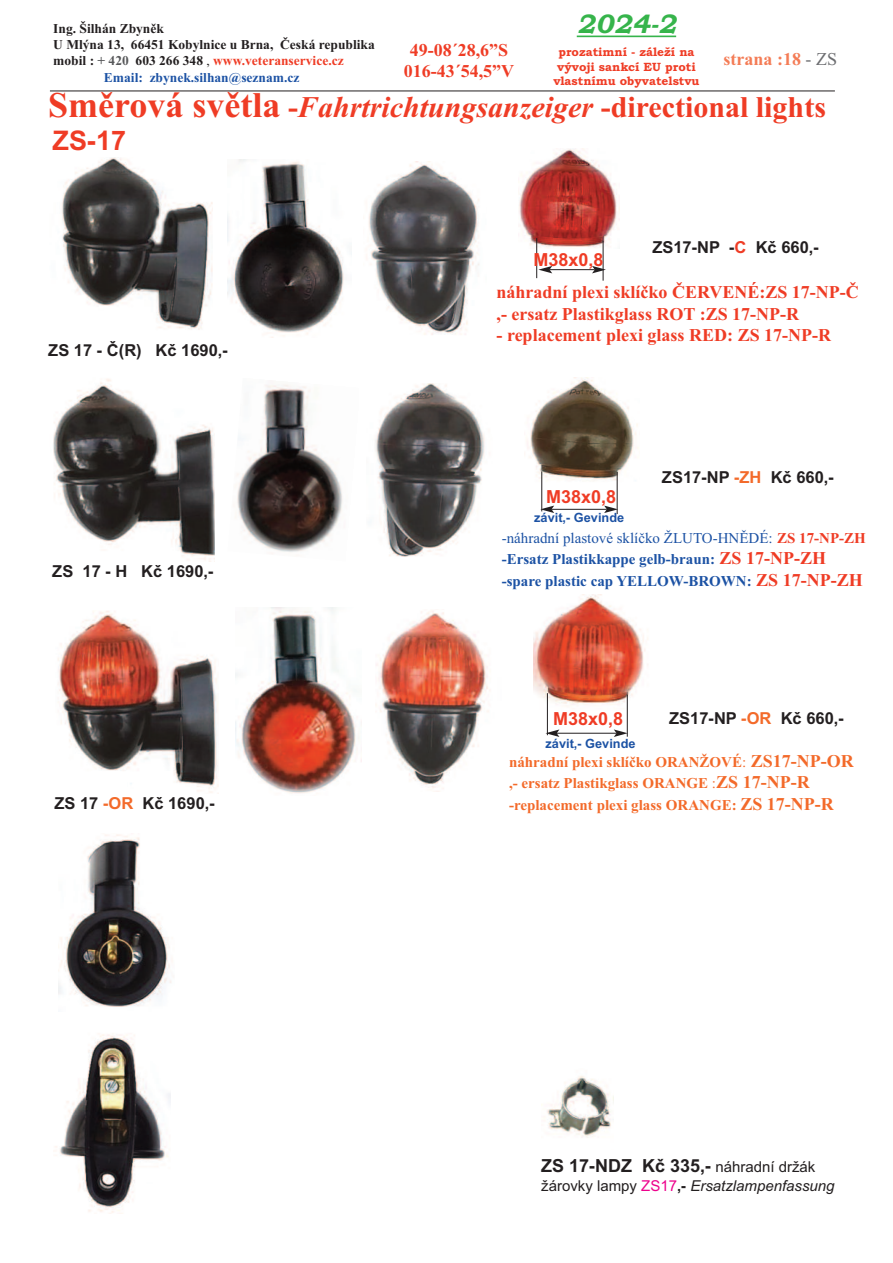
<style>
.page{position:relative;width:893px;height:1263px;background:#fff}
.page>*{position:absolute;margin:0;border:0;box-sizing:border-box;transform-origin:0 0}
.t1{font:italic 700 30px "Times New Roman";color:#ef3c25}
.t2{font:italic 700 27px "Bookman Old Style";color:#36b44b}
.t3{font:700 27px "Arial";color:#ef3c25}
.t4{font:700 18px/21.6px "Times New Roman";color:#ef3c25}
.t5{font:700 18px "Arial";color:#231f20}
.t6{font:700 18px "Arial";color:#ef3c25}
.t7{font:700 18px "Times New Roman";color:#f47c56}
.t8{font:700 16.5px "Arial";color:#231f20}
.t9{font:700 15px/21.5px "Times New Roman";color:#1c52a4}
.t10{font:700 15px/21.5px "Times New Roman";color:#f36a2a}
.t11{font:italic 15px "Arial";color:#231f20}
.t12{font:700 13.5px "Times New Roman";color:#231f20}
.t13{font:700 13.5px "Times New Roman";color:#ef3c25}
.t14{font:700 13.5px "Times New Roman";color:#1c52a4}
.t15{font:700 12.75px "Arial";color:#1c52a4}
.t16{font:700 12px/14.4px "Bookman Old Style";color:#ef3c25;text-align:center}
.s1{color:#231f20}
.s2{color:#57585a}
.s3{font-weight:400;color:#231f20}
.s4{font-style:normal;font-size:36px}
.s5{font-style:normal}
.s6{font-weight:400;color:#6c6d70}
.s7{color:#f36a2a}
.s8{color:#ef3c25}
.s9{font-weight:400}
.s10{font-size:18px;color:#ef3c25}
.s11{font-size:18px}
.s12{font-weight:400;font-size:15px}
.s13{font-style:normal;color:#ed028c}
.s14{font-weight:700;font-style:normal}
</style>
<div class="page">
<img style="left:527px;top:377px;width:112px;height:105px">
<hr style="left:50px;top:91px;width:785px;height:1px;background:#231f20">
<img style="left:369px;top:162px;width:111px;height:173px">
<img style="left:53px;top:379px;width:162px;height:182px">
<img style="left:227px;top:159px;width:117px;height:179px">
<img style="left:235px;top:608px;width:127px;height:186px">
<img style="left:235px;top:384px;width:108px;height:170px">
<img style="left:58px;top:834px;width:115px;height:173px">
<img style="left:55px;top:1034px;width:116px;height:180px">
<img style="left:62px;top:158px;width:151px;height:172px">
<img style="left:375px;top:383px;width:110px;height:174px">
<img style="left:58px;top:611px;width:160px;height:182px">
<img style="left:376px;top:610px;width:113px;height:179px">
<img style="left:533px;top:595px;width:115px;height:118px">
<hr style="left:617px;top:472px;width:1px;height:42px;background:#231f20">
<hr style="left:541px;top:471px;width:1px;height:40px;background:#231f20">
<hr style="left:627px;top:695px;width:1px;height:42px;background:#231f20">
<hr style="left:547px;top:693px;width:1px;height:42px;background:#231f20">
<hr style="left:557px;top:733px;width:59px;height:1px;background:#231f20">
<svg style="left:546px;top:729px;width:13px;height:8px"></svg>
<svg style="left:614px;top:729px;width:14px;height:8px"></svg>
<hr style="left:552px;top:509px;width:55px;height:1px;background:#231f20">
<svg style="left:540px;top:506px;width:14px;height:7px"></svg>
<svg style="left:604px;top:506px;width:14px;height:7px"></svg>
<img style="left:547px;top:1076px;width:67px;height:62px">
<img style="left:519px;top:149px;width:98px;height:99px">
<hr style="left:603px;top:241px;width:1px;height:40px;background:#231f20">
<hr style="left:536px;top:238px;width:1px;height:40px;background:#231f20">
<hr style="left:550px;top:269px;width:45px;height:1px;background:#231f20">
<svg style="left:538px;top:266px;width:14px;height:7px"></svg>
<svg style="left:592px;top:266px;width:14px;height:7px"></svg>
<hr style="left:577px;top:36px;width:99px;height:1px;background:#36b44b">
<h2 class="t2" style="left:577px;top:8px;width:101px">2024-2</h2>
<p class="t16" style="left:553px;top:45px;width:148px">prozatimní - záleží na vývoji sankcí EU proti vlastnímu obyvatelstvu</p>
<p class="t12" style="left:53px;top:20px;width:112px">Ing. Šilhán Zbyněk</p>
<p class="t12" style="left:53px;top:37px;width:323px">U Mlýna 13, 66451 Kobylnice u Brna, Česká republika</p>
<p class="t13" style="left:53px;top:53px;width:292px"><span class="s1">mobil :</span> <span class="s2">+ 420</span> <span class="s1">603 266 348</span> <span class="s3">,</span> www.veteranservice.cz</p>
<p class="t14" style="left:104px;top:69px;width:197px">Email: zbynek.silhan@seznam.cz</p>
<h1 class="t1" style="left:48px;top:89px;width:779px"><span class="s4">Směrová světla</span> <span class="s5">-</span>Fahrtrichtungsanzeiger <span class="s5">-directional lights</span></h1>
<h2 class="t3" style="left:53px;top:125px;width:75px">ZS-17</h2>
<p class="t4" style="left:404px;top:38px;width:112px;text-align:center">49-08´28,6”S<br>016-43´54,5”V</p>
<p class="t7" style="left:724px;top:48px;width:115px">strana :18 <span class="s6">- ZS</span></p>
<p class="t8" style="left:48px;top:341px;width:181px">ZS 17 - Č(R) Kč 1690,-</p>
<p class="t8" style="left:52px;top:562px;width:163px">ZS 17 - H Kč 1690,-</p>
<p class="t8" style="left:54px;top:794px;width:162px">ZS 17 <span class="s7">-OR</span> Kč 1690,-</p>
<p class="t6" style="left:533px;top:249px;width:72px">M38x0,8</p>
<p class="t8" style="left:652px;top:237px;width:168px">ZS17-NP -<span class="s8">C</span> Kč 660,-</p>
<p class="t4" style="left:496px;top:281px;width:364px">náhradní plexi sklíčko ČERVENÉ:ZS 17-NP-Č ,- ersatz Plastikglass ROT :ZS 17-NP-R</p>
<p class="t4" style="left:496px;top:324px;width:336px">- replacement plexi glass RED: ZS 17-NP-R</p>
<p class="t6" style="left:546px;top:487px;width:72px">M38x0,8</p>
<p class="t15" style="left:534px;top:510px;width:91px">závit,- Gevinde</p>
<p class="t8" style="left:662px;top:467px;width:174px">ZS17-NP <span class="s7">-ZH</span> Kč 660,-</p>
<p class="t9" style="left:502px;top:527px;width:366px"><span class="s9">-náhradní plastové sklíčko ŽLUTO-HNĚDÉ:</span> <span class="s8">ZS 17-NP-ZH </span>-Ersatz Plastikkappe gelb-braun: <span class="s10">ZS 17-NP-ZH </span>-spare plastic cap YELLOW-BROWN: <span class="s10">ZS 17-NP-ZH</span></p>
<p class="t6" style="left:553px;top:708px;width:72px">M38x0,8</p>
<p class="t15" style="left:546px;top:736px;width:91px">závit,- Gevinde</p>
<p class="t8" style="left:669px;top:708px;width:176px">ZS17-NP <span class="s7">-OR</span> Kč 660,-</p>
<p class="t10" style="left:509px;top:751px;width:346px">náhradní plexi sklíčko ORANŽOVÉ<span class="s9">:</span> <span class="s11">ZS17-NP-OR </span>,- ersatz Plastikglass ORANGE <span class="s9">:</span><span class="s11">ZS 17-NP-R </span>-replacement plexi glass ORANGE: <span class="s11">ZS 17-NP-R</span></p>
<p class="t5" style="left:541px;top:1155px;width:276px">ZS 17-NDZ Kč 335,- <span class="s12">náhradní držák</span></p>
<p class="t11" style="left:541px;top:1177px;width:295px"><span class="s5">žárovky lampy</span> <span class="s13">ZS17</span><span class="s14">,-</span> Ersatzlampenfassung</p>
</div>
